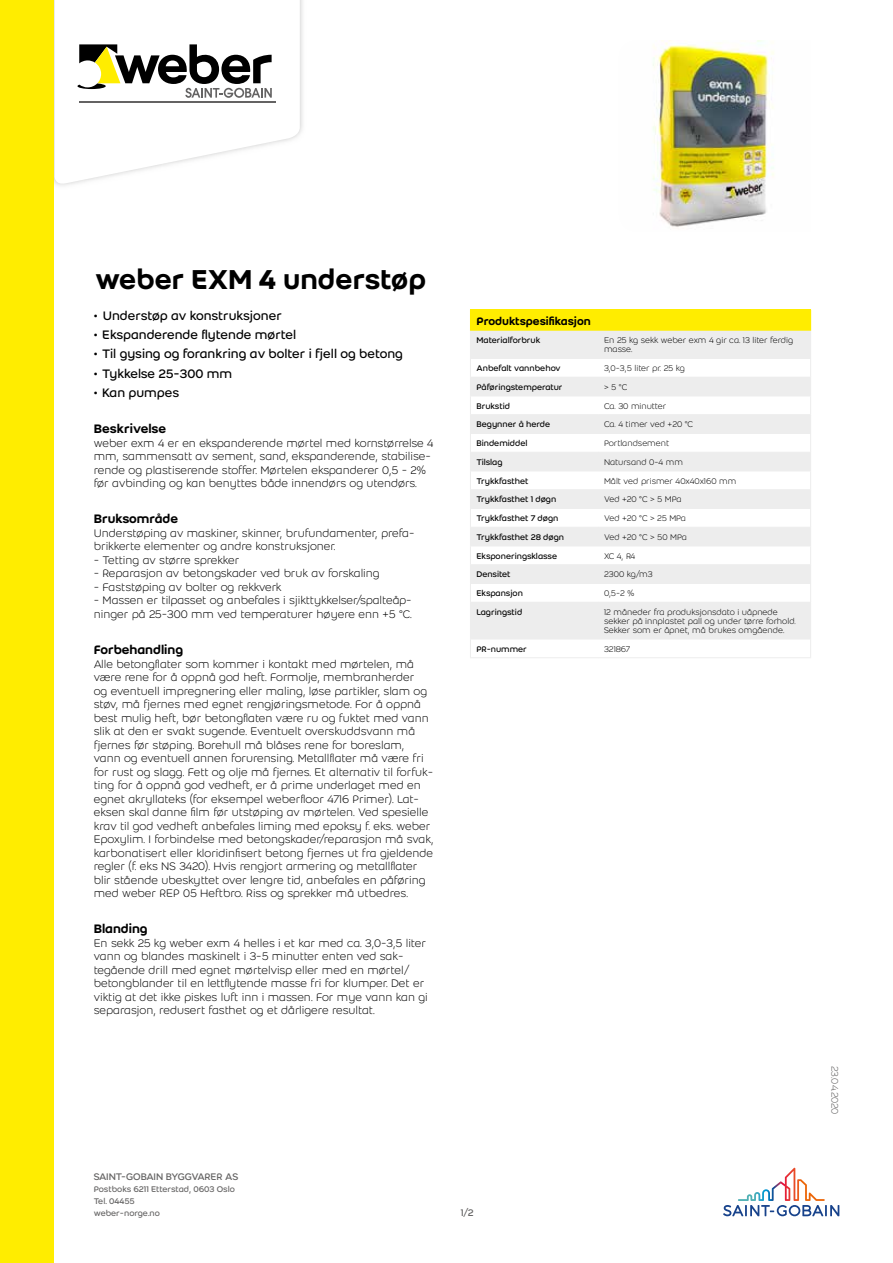
<style>
.page{position:relative;width:893px;height:1263px;background:#fff}
.page>*{position:absolute;margin:0;border:0;box-sizing:border-box;transform-origin:0 0}
.t1{font:500 30px "Weber";color:#000}
.t2{font:13.5px "Weber";color:#000}
.t3{font:500 13.5px "Weber";color:#000}
.t4{font:300 12px/13.5px "Weber";color:#000}
.t5{font:500 12px "Weber";color:#000}
.t6{font:10.5px "Weber";letter-spacing:-.025em;color:#646363}
.t7{font:300 10.5px "Weber";letter-spacing:-.02em;color:#646363}
.t8{font:300 9px/9px "Weber";color:#000}
.t9{font:9px "Weber";color:#000}
.t10{font:9px/12px "Weber";color:#646363}
.t11{font:300 9px "Weber";letter-spacing:-.025em;color:#000}
</style>
<div class="page">
<svg style="left:55px;top:0;width:245px;height:186px"></svg>
<hr style="left:79px;top:101px;width:196px;height:1px;background:#646363">
<svg style="left:77px;top:44px;width:195px;height:54px"></svg>
<div style="left:0;top:0;width:54px;height:1263px;background:#ffed00"></div>
<svg style="left:723px;top:1168px;width:116px;height:48px"></svg>
<img style="left:653px;top:40px;width:121px;height:187px">
<div style="left:470px;top:310px;width:341px;height:21px;background:#ffed00"></div>
<svg style="left:471px;top:331px;width:339px;height:308px;fill:#ededed"></svg>
<hr style="left:470px;top:358px;width:128px;height:1px;background:#ededed">
<hr style="left:598px;top:358px;width:213px;height:1px;background:#ededed">
<hr style="left:470px;top:377px;width:128px;height:1px;background:#ededed">
<hr style="left:598px;top:377px;width:213px;height:1px;background:#ededed">
<hr style="left:470px;top:396px;width:128px;height:1px;background:#ededed">
<hr style="left:598px;top:396px;width:213px;height:1px;background:#ededed">
<hr style="left:470px;top:414px;width:128px;height:1px;background:#ededed">
<hr style="left:598px;top:414px;width:213px;height:1px;background:#ededed">
<hr style="left:470px;top:433px;width:128px;height:1px;background:#ededed">
<hr style="left:598px;top:433px;width:213px;height:1px;background:#ededed">
<hr style="left:470px;top:452px;width:128px;height:1px;background:#ededed">
<hr style="left:598px;top:452px;width:213px;height:1px;background:#ededed">
<hr style="left:470px;top:471px;width:128px;height:1px;background:#ededed">
<hr style="left:598px;top:471px;width:213px;height:1px;background:#ededed">
<hr style="left:470px;top:489px;width:128px;height:1px;background:#ededed">
<hr style="left:598px;top:489px;width:213px;height:1px;background:#ededed">
<hr style="left:470px;top:508px;width:128px;height:1px;background:#ededed">
<hr style="left:598px;top:508px;width:213px;height:1px;background:#ededed">
<hr style="left:470px;top:527px;width:128px;height:1px;background:#ededed">
<hr style="left:598px;top:527px;width:213px;height:1px;background:#ededed">
<hr style="left:470px;top:546px;width:128px;height:1px;background:#ededed">
<hr style="left:598px;top:546px;width:213px;height:1px;background:#ededed">
<hr style="left:470px;top:564px;width:128px;height:1px;background:#ededed">
<hr style="left:598px;top:564px;width:213px;height:1px;background:#ededed">
<hr style="left:470px;top:583px;width:128px;height:1px;background:#ededed">
<svg style="left:470px;top:330px;width:1px;height:272px"></svg>
<hr style="left:598px;top:583px;width:213px;height:1px;background:#ededed">
<svg style="left:810px;top:330px;width:1px;height:272px"></svg>
<hr style="left:470px;top:602px;width:128px;height:1px;background:#ededed">
<hr style="left:470px;top:603px;width:1px;height:36px;background:#ededed">
<hr style="left:598px;top:602px;width:213px;height:1px;background:#ededed">
<hr style="left:810px;top:603px;width:1px;height:36px;background:#ededed">
<hr style="left:470px;top:639px;width:128px;height:1px;background:#ededed">
<svg style="left:470px;top:640px;width:1px;height:17px"></svg>
<hr style="left:470px;top:657px;width:128px;height:1px;background:#ededed">
<hr style="left:598px;top:639px;width:213px;height:1px;background:#ededed">
<svg style="left:810px;top:640px;width:1px;height:17px"></svg>
<hr style="left:598px;top:657px;width:213px;height:1px;background:#ededed">
<h1 class="t1" style="left:95px;top:257px;width:332px">weber EXM 4 understøp</h1>
<p class="t2" style="left:94px;top:306px;width:190px">• Understøp av konstruksjoner</p>
<p class="t2" style="left:94px;top:325px;width:204px">• Ekspanderende flytende mørtel</p>
<p class="t2" style="left:94px;top:344px;width:311px">• Til gysing og forankring av bolter i fjell og betong</p>
<p class="t2" style="left:94px;top:364px;width:140px">• Tykkelse 25-300 mm</p>
<p class="t2" style="left:94px;top:383px;width:87px">• Kan pumpes</p>
<p class="t3" style="left:94px;top:419px;width:74px">Beskrivelse</p>
<p class="t4" style="left:94px;top:436px;width:341px">weber exm 4 er en ekspanderende mørtel med kornstørrelse 4 mm, sammensatt av sement, sand, ekspanderende, stabilise&shy;rende og plastiserende stoffer. Mørtelen ekspanderer 0,5 - 2% før avbinding og kan benyttes både innendørs og utendørs.</p>
<p class="t3" style="left:94px;top:509px;width:86px">Bruksområde</p>
<p class="t4" style="left:94px;top:526px;width:322px">Understøping av maskiner, skinner, brufundamenter, prefa&shy;brikkerte elementer og andre konstruksjoner.</p>
<p class="t4" style="left:94px;top:553px;width:147px">- Tetting av større sprekker</p>
<p class="t4" style="left:94px;top:566px;width:287px">- Reparasjon av betongskader ved bruk av forskaling</p>
<p class="t4" style="left:94px;top:580px;width:189px">- Faststøping av bolter og rekkverk</p>
<p class="t4" style="left:94px;top:593px;width:320px">- Massen er tilpasset og anbefales i sjikttykkelser/spalteåp&shy;ninger på 25-300 mm ved temperaturer høyere enn +5 °C.</p>
<p class="t3" style="left:94px;top:640px;width:91px">Forbehandling</p>
<p class="t4" style="left:94px;top:657px;width:341px">Alle betongflater som kommer i kontakt med mørtelen, må være rene for å oppnå god heft. Formolje, membranherder<br>og eventuell impregnering eller maling, løse partikler, slam og støv, må fjernes med egnet rengjøringsmetode. For å oppnå best mulig heft, bør betongflaten være ru og fuktet med vann slik at den er svakt sugende. Eventuelt overskuddsvann må fjernes før støping. Borehull må blåses rene for boreslam, vann og eventuell annen forurensing. Metallflater må være fri for rust og slagg. Fett og olje må fjernes. Et alternativ til forfuk&shy;ting for å oppnå god vedheft, er å prime underlaget med en egnet akryllateks (for eksempel weberfloor 4716 Primer). Lat&shy;eksen skal danne film før utstøping av mørtelen. Ved spesielle krav til god vedheft anbefales liming med epoksy f. eks. weber Epoxylim. I forbindelse med betongskader/reparasjon må svak, karbonatisert eller kloridinfisert betong fjernes ut fra gjeldende regler (f. eks NS 3420). Hvis rengjort armering og metallflater blir stående ubeskyttet over lengre tid, anbefales en påføring med weber REP 05 Heftbro. Riss og sprekker må utbedres.</p>
<p class="t3" style="left:94px;top:919px;width:56px">Blanding</p>
<p class="t4" style="left:94px;top:936px;width:336px">En sekk 25 kg weber exm 4 helles i et kar med ca. 3,0-3,5 liter vann og blandes maskinelt i 3-5 minutter enten ved sak&shy;tegående drill med egnet mørtelvisp eller med en mørtel/ betongblander til en lettflytende masse fri for klumper. Det er viktig at det ikke piskes luft inn i massen. For mye vann kan gi separasjon, redusert fasthet og et dårligere resultat.</p>
<p class="t5" style="left:476px;top:312px;width:116px">Produktspesifikasjon</p>
<p class="t9" style="left:476px;top:334px;width:65px">Materialforbruk</p>
<p class="t8" style="left:604px;top:336px;width:191px">En 25 kg sekk weber exm 4 gir ca. 13 liter ferdig masse.</p>
<p class="t9" style="left:476px;top:362px;width:86px">Anbefalt vannbehov</p>
<p class="t8" style="left:604px;top:364px;width:82px">3,0-3,5 liter pr. 25 kg</p>
<p class="t9" style="left:476px;top:381px;width:88px">Påføringstemperatur</p>
<p class="t8" style="left:604px;top:382px;width:25px">&gt; 5 °C</p>
<p class="t9" style="left:476px;top:399px;width:35px">Brukstid</p>
<p class="t8" style="left:604px;top:401px;width:64px">Ca. 30 minutter</p>
<p class="t9" style="left:476px;top:418px;width:75px">Begynner å herde</p>
<p class="t8" style="left:604px;top:420px;width:90px">Ca. 4 timer ved +20 °C</p>
<p class="t9" style="left:476px;top:437px;width:53px">Bindemiddel</p>
<p class="t8" style="left:604px;top:439px;width:67px">Portlandsement</p>
<p class="t9" style="left:476px;top:456px;width:28px">Tilslag</p>
<p class="t8" style="left:604px;top:457px;width:80px">Natursand 0-4 mm</p>
<p class="t9" style="left:476px;top:474px;width:54px">Trykkfasthet</p>
<p class="t8" style="left:604px;top:476px;width:134px">Målt ved prismer 40x40x160 mm</p>
<p class="t9" style="left:476px;top:493px;width:81px">Trykkfasthet 1 døgn</p>
<p class="t8" style="left:604px;top:495px;width:79px">Ved +20 °C &gt; 5 MPa</p>
<p class="t9" style="left:476px;top:512px;width:84px">Trykkfasthet 7 døgn</p>
<p class="t11" style="left:604px;top:512px;width:84px">Ved +20 °C &gt; 25 MPa</p>
<p class="t9" style="left:476px;top:531px;width:89px">Trykkfasthet 28 døgn</p>
<p class="t8" style="left:604px;top:532px;width:84px">Ved +20 °C &gt; 50 MPa</p>
<p class="t9" style="left:476px;top:549px;width:82px">Eksponeringsklasse</p>
<p class="t8" style="left:604px;top:551px;width:33px">XC 4, R4</p>
<p class="t9" style="left:476px;top:568px;width:36px">Densitet</p>
<p class="t8" style="left:604px;top:570px;width:50px">2300 kg/m3</p>
<p class="t9" style="left:476px;top:587px;width:48px">Ekspansjon</p>
<p class="t8" style="left:604px;top:589px;width:32px">0,5-2 %</p>
<p class="t9" style="left:476px;top:606px;width:47px">Lagringstid</p>
<p class="t8" style="left:604px;top:607px;width:193px">12 måneder fra produksjonsdato i uåpnede sekker på innplastet pall og under tørre forhold.<br>Sekker som er åpnet, må brukes omgående.</p>
<p class="t9" style="left:476px;top:642px;width:52px">PR-nummer</p>
<p class="t8" style="left:604px;top:644px;width:28px">321867</p>
<p class="t6" style="left:94px;top:1169px;width:146px">SAINT-GOBAIN BYGGVARER AS</p>
<p class="t10" style="left:94px;top:1183px;width:143px">Postboks 6211 Etterstad, 0603 Oslo<br>Tel. 04455<br>weber-norge.no</p>
<p class="t6" style="left:461px;top:1205px;width:14px">1/2</p>
<p class="t7" style="left:842px;top:1066px;width:50px;rotate:90deg">23.04.2020</p>
</div>
